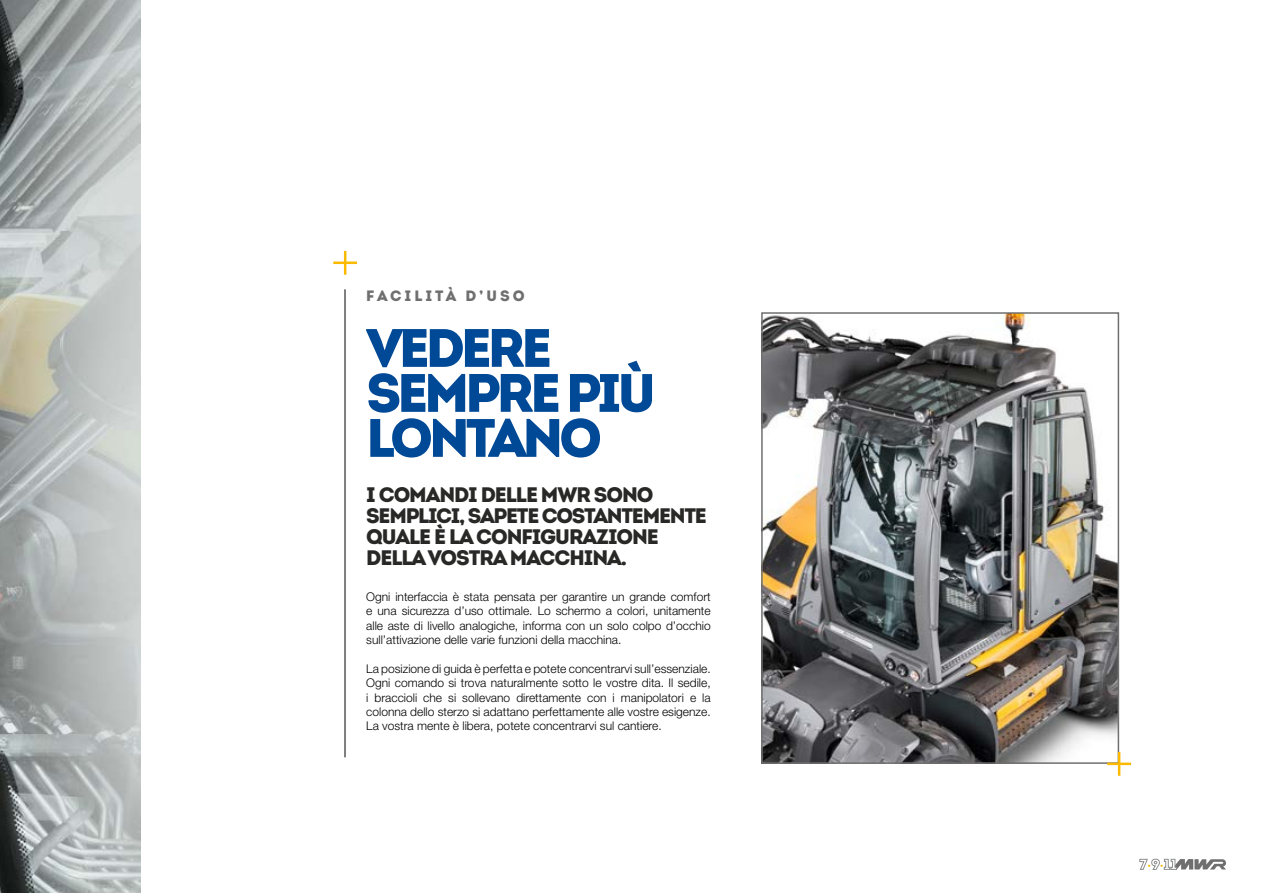
<style>
.page{position:relative;width:1263px;height:893px;background:#fff}
.page>*{position:absolute;margin:0;border:0;box-sizing:border-box;transform-origin:0 0}
.t1{font:900 54px/45px "Intro";letter-spacing:-.075em;color:#004996}
.t2{font:900 21px/21px "Intro";letter-spacing:-.05em;color:#282827}
.t3{font:900 15px "Intro";letter-spacing:.2em;color:#706f6f}
.t4{font:300 12px/14.4px "Helvetica Neue LT Pro";color:#000;text-align:justify}
</style>
<div class="page">
<img style="left:0;top:0;width:141px;height:893px">
<img style="left:764px;top:315px;width:352px;height:446px">
<div style="left:761px;top:312px;width:358px;height:452px;border:2px solid #706f6f"></div>
<svg style="left:333px;top:251px;width:24px;height:24px"></svg>
<svg style="left:1107px;top:752px;width:24px;height:24px"></svg>
<hr style="left:345px;top:289px;width:1px;height:468px;background:#000">
<svg style="left:1139px;top:859px;width:87px;height:11px"></svg>
<p class="t3" style="left:366px;top:285px;width:160px">FACILITÀ D’USO</p>
<h1 class="t1" style="left:366px;top:325px;width:291px">VEDERE<br>SEMPRE PIÙ<br>LONTANO</h1>
<h2 class="t2" style="left:366px;top:484px;width:342px">I COMANDI DELLE MWR SONO<br>SEMPLICI, SAPETE COSTANTEMENTE<br>QUALE È LA CONFIGURAZIONE<br>DELLA VOSTRA MACCHINA.</h2>
<p class="t4" style="left:366px;top:589px;width:346px">Ogni interfaccia è stata pensata per garantire un grande comfort e una sicurezza d’uso ottimale. Lo schermo a colori, unitamente alle aste di livello analogiche, informa con un solo colpo d’occhio sull’attivazione delle varie funzioni della macchina.</p>
<p class="t4" style="left:366px;top:661px;width:346px">La posizione di guida è perfetta e potete concentrarvi sull’essenziale.<br>Ogni comando si trova naturalmente sotto le vostre dita. Il sedile, i braccioli che si sollevano direttamente con i manipolatori e la colonna dello sterzo si adattano perfettamente alle vostre esigenze.<br>La vostra mente è libera, potete concentrarvi sul cantiere.</p>
</div>
